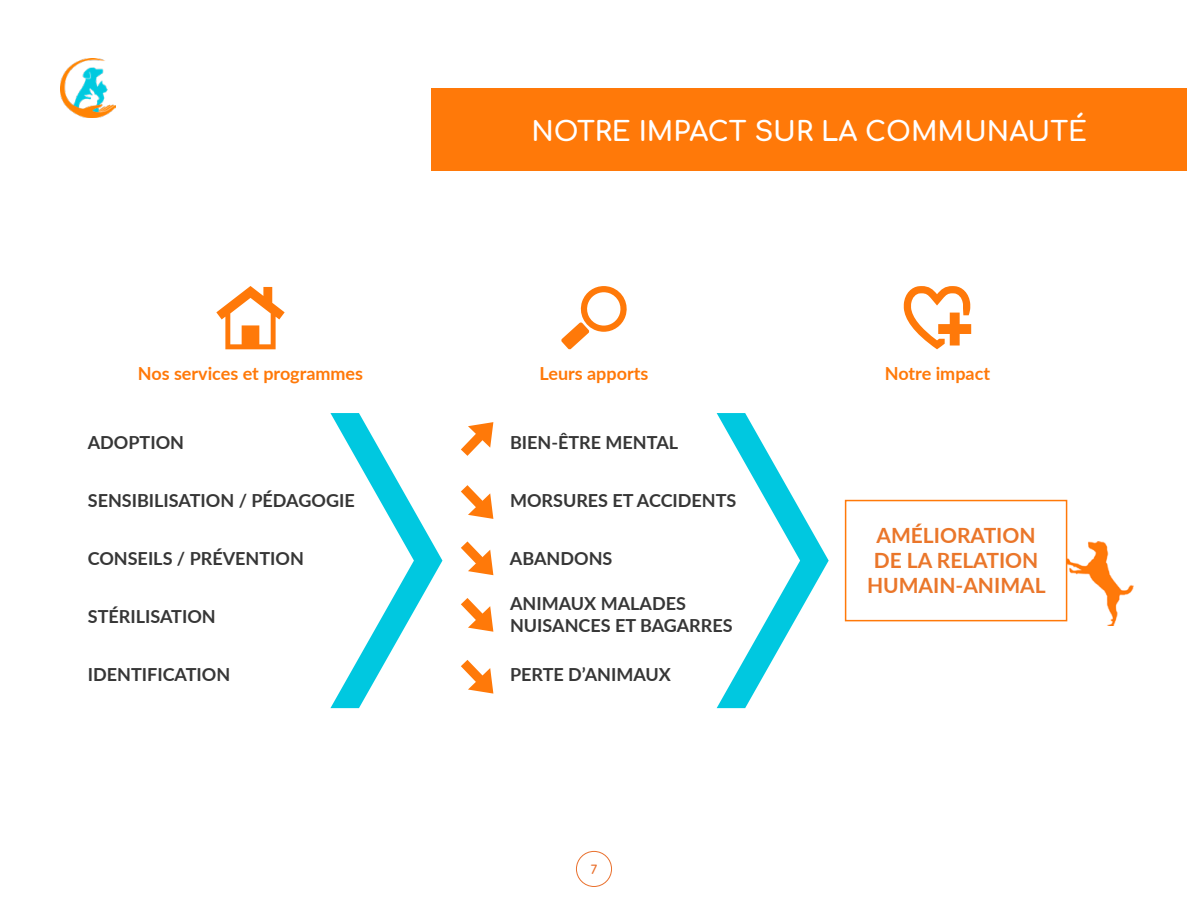
<style>
.page{position:relative;width:1188px;height:918px;background:#fff}
.page>*{position:absolute;margin:0;border:0;box-sizing:border-box;transform-origin:0 0}
.t1{font:700 27px "Comfortaa";color:#fff}
.t2{font:700 21px/25.2px "Lato";color:#ea762a;text-align:center}
.t3{font:700 18px/21.6px "Lato";color:#363636}
.t4{font:700 18px "Lato";color:#ff7909}
.t5{font:700 12px "Comfortaa";color:#e9702d}
</style>
<div class="page">
<img style="left:1067px;top:541px;width:66px;height:85px">
<div style="left:576px;top:851px;width:36px;height:36px;border:1px solid #e9702d;border-radius:50%"></div>
<svg style="left:461px;top:422px;width:32px;height:34px"></svg>
<svg style="left:461px;top:485px;width:32px;height:34px"></svg>
<svg style="left:461px;top:541px;width:32px;height:34px"></svg>
<svg style="left:461px;top:598px;width:32px;height:34px"></svg>
<svg style="left:461px;top:660px;width:32px;height:34px"></svg>
<svg style="left:330px;top:413px;width:112px;height:295px"></svg>
<svg style="left:717px;top:413px;width:112px;height:295px"></svg>
<svg style="left:216px;top:286px;width:69px;height:63px"></svg>
<svg style="left:561px;top:286px;width:66px;height:64px"></svg>
<svg style="left:904px;top:286px;width:67px;height:63px"></svg>
<div style="left:845px;top:500px;width:222px;height:121px;border:2px solid #ff7909"></div>
<div style="left:431px;top:89px;width:756px;height:82px;background:#ff7909"></div>
<img style="left:60px;top:58px;width:55px;height:59px">
<h1 class="t1" style="left:531px;top:106px;width:557px">NOTRE IMPACT SUR LA COMMUNAUTÉ</h1>
<p class="t4" style="left:138px;top:360px;width:227px">Nos services et programmes</p>
<p class="t4" style="left:540px;top:360px;width:110px">Leurs apports</p>
<p class="t4" style="left:885px;top:360px;width:107px">Notre impact</p>
<p class="t3" style="left:88px;top:431px;width:98px">ADOPTION</p>
<p class="t3" style="left:510px;top:431px;width:170px">BIEN-ÊTRE MENTAL</p>
<p class="t3" style="left:88px;top:489px;width:268px">SENSIBILISATION / PÉDAGOGIE</p>
<p class="t3" style="left:88px;top:547px;width:218px">CONSEILS / PRÉVENTION</p>
<p class="t3" style="left:88px;top:605px;width:129px">STÉRILISATION</p>
<p class="t3" style="left:88px;top:663px;width:144px">IDENTIFICATION</p>
<p class="t3" style="left:510px;top:489px;width:228px">MORSURES ET ACCIDENTS</p>
<p class="t3" style="left:510px;top:547px;width:104px">ABANDONS</p>
<p class="t3" style="left:510px;top:592px;width:224px">ANIMAUX MALADES<br>NUISANCES ET BAGARRES</p>
<p class="t3" style="left:510px;top:663px;width:163px">PERTE D’ANIMAUX</p>
<p class="t5" style="left:591px;top:859px;width:8px">7</p>
<p class="t2" style="left:867px;top:522px;width:180px">AMÉLIORATION<br>DE LA RELATION<br>HUMAIN-ANIMAL</p>
</div>
